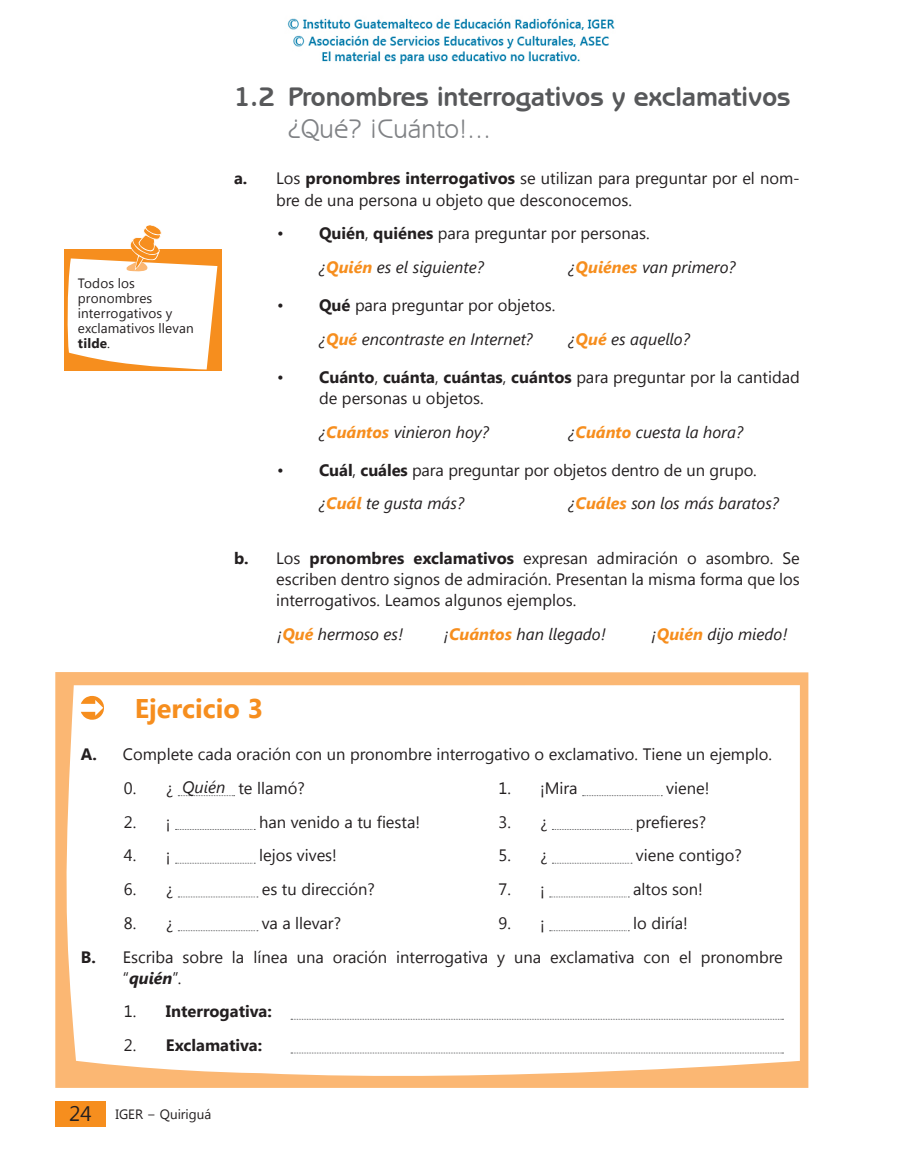
<style>
.page{position:relative;width:902px;height:1161px;background:#fff}
.page>*{position:absolute;margin:0;border:0;box-sizing:border-box;transform-origin:0 0}
.subtit_temas{font:700 27px "Benguiat Gothic IT Cby BT";color:#57585a}
.título_mediado{font:27px "Benguiat Gothic IT Cby BT";color:#808285}
.ejercicio{font:700 27px "Segoe UI";color:#f68e1e}
.lista{font:16.5px/21px "Segoe UI";color:#231f20}
.lista2{font:16.5px/21px "Segoe UI";color:#231f20}
.lista2-2{font:italic 16.5px "Segoe UI";color:#231f20}
.lista2-3{font:700 16.5px "Segoe UI";color:#231f20}
.ejemplo_ejercicios{font:italic 16.5px "Segoe UI";color:#231f20}
.texto_xterno{font:13.5px/15px "Segoe UI";letter-spacing:.005em;color:#231f20}
.s1{font-weight:700}
.s2{font-weight:700;color:#f68e1e}
.s3{font-weight:700;font-style:italic}
.s4{font-weight:400}
.s5{font-size:21px}
</style>
<div class="page">
<div style="left:64px;top:249px;width:157px;height:122px;background:#f68e1e"></div>
<svg style="left:67px;top:225px;width:150px;height:144px"></svg>
<div style="left:55px;top:672px;width:753px;height:416px;background:#fbb773"></div>
<div style="left:66px;top:685px;width:733px;height:391px;background:#fff"></div>
<svg style="left:81px;top:696px;width:23px;height:24px"></svg>
<svg style="left:178px;top:795px;width:56px;height:1px"></svg>
<svg style="left:582px;top:795px;width:80px;height:1px"></svg>
<svg style="left:175px;top:829px;width:80px;height:1px"></svg>
<svg style="left:552px;top:829px;width:80px;height:1px"></svg>
<svg style="left:175px;top:863px;width:80px;height:1px"></svg>
<svg style="left:552px;top:863px;width:80px;height:1px"></svg>
<svg style="left:178px;top:896px;width:80px;height:1px"></svg>
<svg style="left:549px;top:896px;width:80px;height:1px"></svg>
<svg style="left:178px;top:930px;width:80px;height:1px"></svg>
<svg style="left:549px;top:930px;width:80px;height:1px"></svg>
<svg style="left:291px;top:1019px;width:492px;height:1px"></svg>
<svg style="left:291px;top:1052px;width:492px;height:1px"></svg>
<div style="left:55px;top:1101px;width:50px;height:25px;background:#f68e1e"></div>
<img style="left:287px;top:18px;width:328px;height:47px">
<p class="texto_xterno" style="left:78px;top:275px;width:117px">Todos los pronombres interrogativos y exclamativos llevan <span class="s1">tilde</span>.</p>
<p class="subtit_temas" style="left:234px;top:80px;width:558px">1.2 Pronombres interrogativos y exclamativos</p>
<p class="título_mediado" style="left:288px;top:112px;width:205px">¿Qué? ¡Cuánto!...</p>
<p class="lista" style="left:276px;top:167px;width:525px;text-indent:-42px"><span class="s1">a.</span> Los <span class="s1">pronombres interrogativos</span> se utilizan para preguntar por el nom&shy;bre de una persona u objeto que desconocemos.</p>
<p class="lista2" style="left:277px;top:222px;width:374px">• <span class="s1">Quién</span>, <span class="s1">quiénes</span> para preguntar por personas.</p>
<p class="lista2-2" style="left:319px;top:256px;width:166px">¿<span class="s2">Quién</span> es el siguiente?</p>
<p class="lista2-2" style="left:568px;top:256px;width:169px">¿<span class="s2">Quiénes</span> van primero?</p>
<p class="lista2" style="left:277px;top:294px;width:280px">• <span class="s1">Qué</span> para preguntar por objetos.</p>
<p class="lista2-2" style="left:319px;top:327px;width:215px">¿<span class="s2">Qué</span> encontraste en Internet?</p>
<p class="lista2-2" style="left:568px;top:327px;width:123px">¿<span class="s2">Qué</span> es aquello?</p>
<p class="lista2" style="left:319px;top:366px;width:482px;text-indent:-42px">• <span class="s1">Cuánto</span>, <span class="s1">cuánta</span>, <span class="s1">cuántas</span>, <span class="s1">cuántos</span> para preguntar por la cantidad de personas u objetos.</p>
<p class="lista2-2" style="left:319px;top:420px;width:171px">¿<span class="s2">Cuántos</span> vinieron hoy?</p>
<p class="lista2-2" style="left:568px;top:420px;width:176px">¿<span class="s2">Cuánto</span> cuesta la hora?</p>
<p class="lista2" style="left:277px;top:458px;width:481px">• <span class="s1">Cuál</span>, <span class="s1">cuáles</span> para preguntar por objetos dentro de un grupo.</p>
<p class="lista2-2" style="left:319px;top:492px;width:147px">¿<span class="s2">Cuál</span> te gusta más?</p>
<p class="lista2-2" style="left:568px;top:492px;width:212px">¿<span class="s2">Cuáles</span> son los más baratos?</p>
<p class="lista" style="left:276px;top:547px;width:525px;text-align:justify;text-indent:-42px"><span class="s1">b.</span> Los <span class="s1">pronombres exclamativos</span> expresan admiración o asombro. Se escriben dentro signos de admiración. Presentan la misma forma que los interrogativos. Leamos algunos ejemplos.</p>
<p class="lista2-2" style="left:277px;top:623px;width:128px">¡<span class="s2">Qué</span> hermoso es!</p>
<p class="lista2-2" style="left:444px;top:623px;width:164px">¡<span class="s2">Cuántos</span> han llegado!</p>
<p class="lista2-2" style="left:651px;top:623px;width:137px">¡<span class="s2">Quién</span> dijo miedo!</p>
<p class="ejercicio" style="left:135px;top:689px;width:130px">Ejercicio 3</p>
<p class="lista" style="left:81px;top:743px;width:692px"><span class="s1">A.</span> Complete cada oración con un pronombre interrogativo o exclamativo. Tiene un ejemplo.</p>
<p class="lista2" style="left:124px;top:777px;width:51px">0. ¿</p>
<p class="lista2" style="left:238px;top:777px;width:68px">te llamó?</p>
<p class="lista2" style="left:498px;top:777px;width:81px">1. ¡Mira</p>
<p class="lista2" style="left:666px;top:777px;width:45px">viene!</p>
<p class="lista2" style="left:124px;top:810px;width:48px">2. ¡</p>
<p class="lista2" style="left:259px;top:810px;width:163px">han venido a tu fiesta!</p>
<p class="lista2" style="left:498px;top:810px;width:50px">3. ¿</p>
<p class="lista2" style="left:636px;top:810px;width:72px">prefieres?</p>
<p class="lista2" style="left:124px;top:844px;width:48px">4. ¡</p>
<p class="lista2" style="left:259px;top:844px;width:79px">lejos vives!</p>
<p class="lista2" style="left:498px;top:844px;width:50px">5. ¿</p>
<p class="lista2" style="left:636px;top:844px;width:108px">viene contigo?</p>
<p class="lista2" style="left:124px;top:878px;width:51px">6. ¿</p>
<p class="lista2" style="left:262px;top:878px;width:115px">es tu dirección?</p>
<p class="lista2" style="left:498px;top:878px;width:48px">7. ¡</p>
<p class="lista2" style="left:633px;top:878px;width:71px">altos son!</p>
<p class="lista2" style="left:124px;top:912px;width:51px">8. ¿</p>
<p class="lista2" style="left:262px;top:912px;width:81px">va a llevar?</p>
<p class="lista2" style="left:498px;top:912px;width:48px">9. ¡</p>
<p class="lista2" style="left:633px;top:912px;width:56px">lo diría!</p>
<p class="lista" style="left:123px;top:945px;width:661px;text-indent:-42px"><span class="s1">B.</span> Escriba sobre la línea una oración interrogativa y una exclamativa con el pronombre “<span class="s3">quién</span>”.</p>
<p class="lista2-3" style="left:124px;top:1000px;width:149px"><span class="s4">1.</span> Interrogativa:</p>
<p class="lista2-3" style="left:124px;top:1033px;width:140px"><span class="s4">2.</span> Exclamativa:</p>
<p class="ejemplo_ejercicios" style="left:182px;top:775px;width:45px">Quién</p>
<p class="texto_xterno" style="left:69px;top:1106px;width:144px"><span class="s5">24</span> IGER − Quiriguá</p>
</div>
